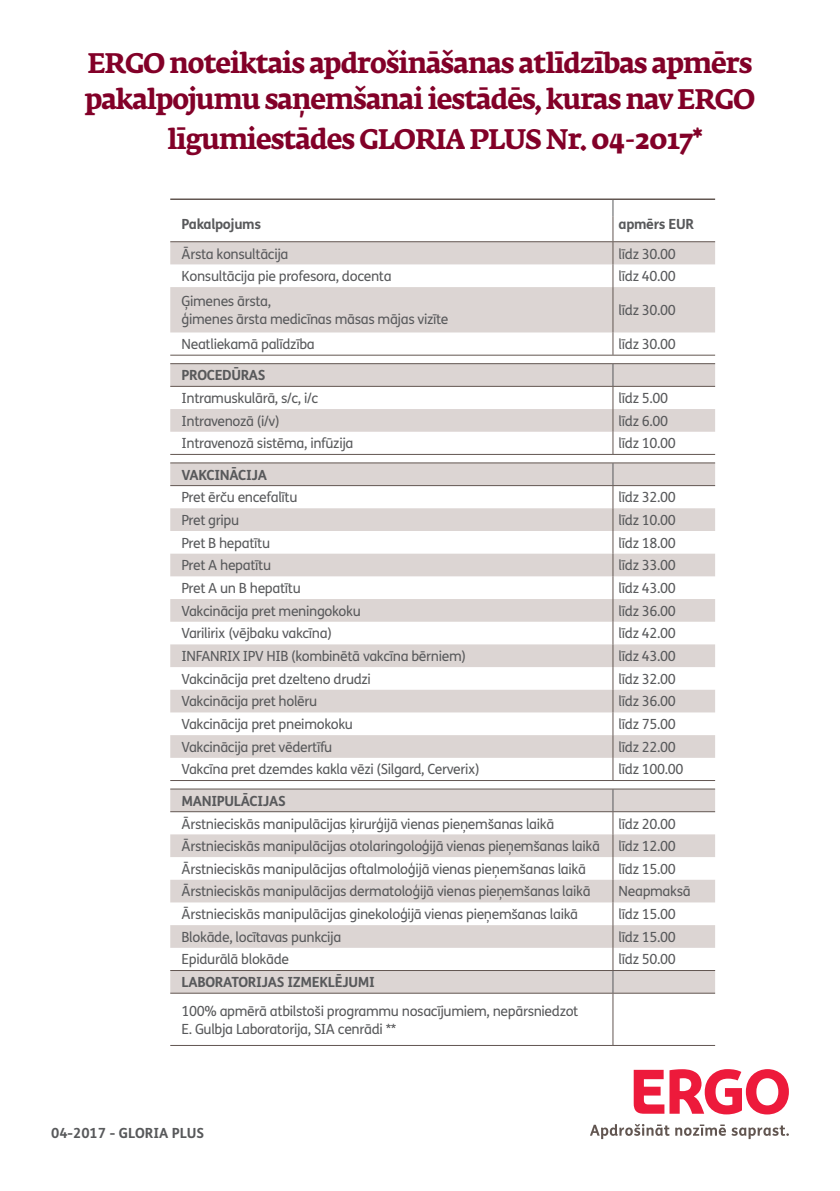
<style>
.page{position:relative;width:840px;height:1191px;background:#fff}
.page>*{position:absolute;margin:0;border:0;box-sizing:border-box;transform-origin:0 0}
.t1{font:700 28px/36px "Fedra Serif A Pro";letter-spacing:-.035em;color:#820028;scale:.95 1}
.t2{font:14px/18px "FS Me";letter-spacing:-.025em;color:#58595b}
.t3{font:700 14px "FS Me";letter-spacing:-.025em;color:#58595b}
.t4{font:700 14px "FS Me";color:#58595b}
</style>
<div class="page">
<svg style="left:633px;top:1069px;width:155px;height:45px"></svg>
<svg style="left:590px;top:1124px;width:135px;height:15px"></svg>
<svg style="left:731px;top:1125px;width:57px;height:14px"></svg>
<svg style="left:170px;top:242px;width:544px;height:90px;fill:#dcd5d3"></svg>
<svg style="left:170px;top:364px;width:544px;height:628px;fill:#e1dbda"></svg>
<hr style="left:170px;top:198px;width:442px;height:2px;background:#625651">
<hr style="left:612px;top:198px;width:102px;height:2px;background:#625651">
<hr style="left:170px;top:355px;width:442px;height:1px;background:#625651">
<hr style="left:612px;top:355px;width:102px;height:1px;background:#625651">
<hr style="left:170px;top:363px;width:442px;height:1px;background:#625651">
<hr style="left:612px;top:363px;width:102px;height:1px;background:#625651">
<hr style="left:170px;top:386px;width:442px;height:1px;background:#625651">
<hr style="left:612px;top:386px;width:102px;height:1px;background:#625651">
<hr style="left:170px;top:454px;width:442px;height:1px;background:#625651">
<hr style="left:612px;top:454px;width:102px;height:1px;background:#625651">
<hr style="left:170px;top:462px;width:442px;height:1px;background:#625651">
<hr style="left:612px;top:462px;width:102px;height:1px;background:#625651">
<hr style="left:170px;top:485px;width:442px;height:1px;background:#625651">
<hr style="left:612px;top:485px;width:102px;height:1px;background:#625651">
<hr style="left:170px;top:780px;width:442px;height:1px;background:#625651">
<hr style="left:612px;top:780px;width:102px;height:1px;background:#625651">
<hr style="left:170px;top:788px;width:442px;height:1px;background:#625651">
<hr style="left:612px;top:788px;width:102px;height:1px;background:#625651">
<hr style="left:170px;top:811px;width:442px;height:1px;background:#625651">
<hr style="left:612px;top:811px;width:102px;height:1px;background:#625651">
<hr style="left:170px;top:970px;width:442px;height:1px;background:#625651">
<hr style="left:612px;top:970px;width:102px;height:1px;background:#625651">
<hr style="left:170px;top:992px;width:442px;height:1px;background:#625651">
<hr style="left:612px;top:992px;width:102px;height:1px;background:#625651">
<hr style="left:170px;top:1045px;width:442px;height:1px;background:#625651">
<hr style="left:612px;top:1045px;width:102px;height:1px;background:#625651">
<hr style="left:612px;top:287px;width:1px;height:45px;background:#625651">
<svg style="left:612px;top:332px;width:1px;height:23px"></svg>
<hr style="left:170px;top:241px;width:442px;height:1px;background:#625651">
<hr style="left:612px;top:241px;width:102px;height:1px;background:#625651">
<svg style="left:612px;top:200px;width:1px;height:87px"></svg>
<svg style="left:612px;top:364px;width:1px;height:90px"></svg>
<svg style="left:612px;top:463px;width:1px;height:317px"></svg>
<svg style="left:612px;top:789px;width:1px;height:203px"></svg>
<hr style="left:612px;top:993px;width:1px;height:52px;background:#625651">
<h1 class="t1" style="left:85px;top:45px;width:707px">ERGO noteiktais apdrošināšanas atlīdzības apmērs pakalpojumu saņemšanai iestādēs, kuras nav ERGO</h1>
<h1 class="t1" style="left:168px;top:121px;width:564px">līgumiestādes GLORIA PLUS Nr. 04-2017*</h1>
<p class="t3" style="left:181px;top:213px;width:81px">Pakalpojums</p>
<p class="t3" style="left:618px;top:213px;width:77px">apmērs EUR</p>
<p class="t2" style="left:181px;top:244px;width:108px">Ārsta konsultācija</p>
<p class="t2" style="left:618px;top:244px;width:59px">līdz 30.00</p>
<p class="t2" style="left:181px;top:267px;width:211px">Konsultācija pie profesora, docenta</p>
<p class="t2" style="left:618px;top:267px;width:59px">līdz 40.00</p>
<p class="t2" style="left:181px;top:292px;width:268px">Ģimenes ārsta,<br>ģimenes ārsta medicīnas māsas mājas vizīte</p>
<p class="t2" style="left:618px;top:301px;width:59px">līdz 30.00</p>
<p class="t2" style="left:181px;top:335px;width:135px">Neatliekamā palīdzība</p>
<p class="t2" style="left:618px;top:335px;width:59px">līdz 30.00</p>
<p class="t3" style="left:181px;top:364px;width:85px">PROCEDŪRAS</p>
<p class="t2" style="left:181px;top:389px;width:138px">Intramuskulārā, s/c, i/c</p>
<p class="t2" style="left:618px;top:389px;width:51px">līdz 5.00</p>
<p class="t2" style="left:181px;top:411px;width:99px">Intravenozā (i/v)</p>
<p class="t2" style="left:618px;top:411px;width:51px">līdz 6.00</p>
<p class="t2" style="left:181px;top:434px;width:173px">Intravenozā sistēma, infūzija</p>
<p class="t2" style="left:618px;top:434px;width:59px">līdz 10.00</p>
<p class="t3" style="left:181px;top:464px;width:87px">VAKCINĀCIJA</p>
<p class="t2" style="left:181px;top:488px;width:117px">Pret ērču encefalītu</p>
<p class="t2" style="left:618px;top:488px;width:59px">līdz 32.00</p>
<p class="t2" style="left:181px;top:511px;width:59px">Pret gripu</p>
<p class="t2" style="left:618px;top:511px;width:59px">līdz 10.00</p>
<p class="t2" style="left:181px;top:533px;width:90px">Pret B hepatītu</p>
<p class="t2" style="left:618px;top:533px;width:59px">līdz 18.00</p>
<p class="t2" style="left:181px;top:556px;width:91px">Pret A hepatītu</p>
<p class="t2" style="left:618px;top:556px;width:59px">līdz 33.00</p>
<p class="t2" style="left:181px;top:579px;width:121px">Pret A un B hepatītu</p>
<p class="t2" style="left:618px;top:579px;width:59px">līdz 43.00</p>
<p class="t2" style="left:181px;top:601px;width:181px">Vakcinācija pret meningokoku</p>
<p class="t2" style="left:618px;top:601px;width:59px">līdz 36.00</p>
<p class="t2" style="left:181px;top:624px;width:152px">Varilirix (vējbaku vakcīna)</p>
<p class="t2" style="left:618px;top:624px;width:59px">līdz 42.00</p>
<p class="t2" style="left:181px;top:647px;width:286px">INFANRIX IPV HIB (kombinētā vakcīna bērniem)</p>
<p class="t2" style="left:618px;top:647px;width:59px">līdz 43.00</p>
<p class="t2" style="left:181px;top:669px;width:191px">Vakcinācija pret dzelteno drudzi</p>
<p class="t2" style="left:618px;top:669px;width:59px">līdz 32.00</p>
<p class="t2" style="left:181px;top:692px;width:137px">Vakcinācija pret holēru</p>
<p class="t2" style="left:618px;top:692px;width:59px">līdz 36.00</p>
<p class="t2" style="left:181px;top:715px;width:173px">Vakcinācija pret pneimokoku</p>
<p class="t2" style="left:618px;top:715px;width:59px">līdz 75.00</p>
<p class="t2" style="left:181px;top:737px;width:152px">Vakcinācija pret vēdertīfu</p>
<p class="t2" style="left:618px;top:737px;width:59px">līdz 22.00</p>
<p class="t2" style="left:181px;top:760px;width:299px">Vakcīna pret dzemdes kakla vēzi (Silgard, Cerverix)</p>
<p class="t2" style="left:618px;top:760px;width:66px">līdz 100.00</p>
<p class="t3" style="left:181px;top:790px;width:106px">MANIPULĀCIJAS</p>
<p class="t2" style="left:181px;top:814px;width:374px">Ārstnieciskās manipulācijas ķirurģijā vienas pieņemšanas laikā</p>
<p class="t2" style="left:618px;top:814px;width:59px">līdz 20.00</p>
<p class="t2" style="left:181px;top:837px;width:419px">Ārstnieciskās manipulācijas otolaringoloģijā vienas pieņemšanas laikā</p>
<p class="t2" style="left:618px;top:837px;width:59px">līdz 12.00</p>
<p class="t2" style="left:181px;top:859px;width:405px">Ārstnieciskās manipulācijas oftalmoloģijā vienas pieņemšanas laikā</p>
<p class="t2" style="left:618px;top:859px;width:59px">līdz 15.00</p>
<p class="t2" style="left:181px;top:882px;width:410px">Ārstnieciskās manipulācijas dermatoloģijā vienas pieņemšanas laikā</p>
<p class="t2" style="left:618px;top:882px;width:74px">Neapmaksā</p>
<p class="t2" style="left:181px;top:905px;width:398px">Ārstnieciskās manipulācijas ginekoloģijā vienas pieņemšanas laikā</p>
<p class="t2" style="left:618px;top:905px;width:59px">līdz 15.00</p>
<p class="t2" style="left:181px;top:927px;width:161px">Blokāde, locītavas punkcija</p>
<p class="t2" style="left:618px;top:927px;width:59px">līdz 15.00</p>
<p class="t2" style="left:181px;top:950px;width:109px">Epidurālā blokāde</p>
<p class="t2" style="left:618px;top:950px;width:59px">līdz 50.00</p>
<p class="t3" style="left:181px;top:971px;width:195px">LABORATORIJAS IZMEKLĒJUMI</p>
<p class="t2" style="left:181px;top:1001px;width:398px">100% apmērā atbilstoši programmu nosacījumiem, nepārsniedzot<br>E. Gulbja Laboratorija, SIA cenrādi **</p>
<p class="t4" style="left:51px;top:1121px;width:155px">04-2017 - GLORIA PLUS</p>
</div>
